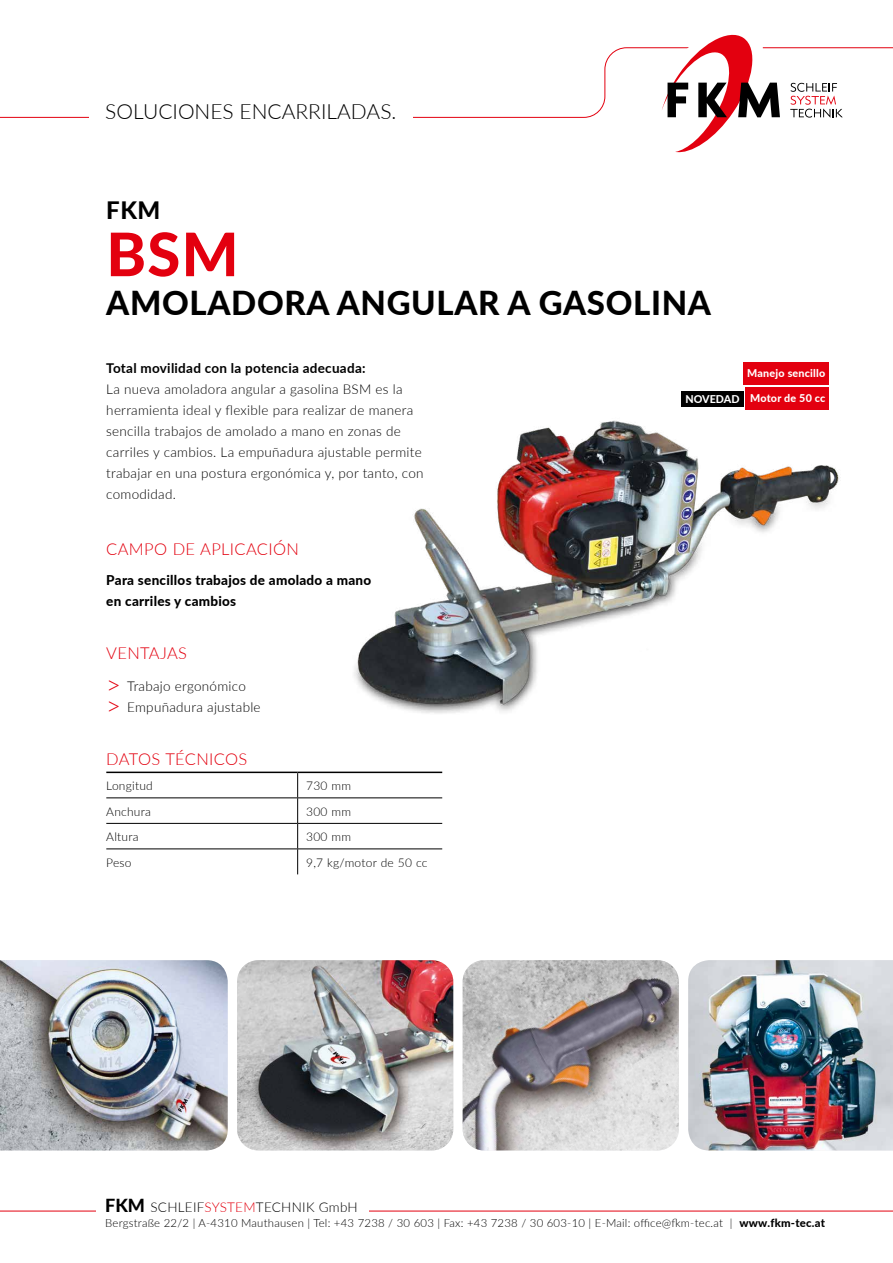
<style>
.page{position:relative;width:893px;height:1263px;background:#fff}
.page>*{position:absolute;margin:0;border:0;box-sizing:border-box;transform-origin:0 0}
.t1{font:800 60px "Lato";color:#e3000f}
.t2{font:800 33px "Lato";letter-spacing:.02em;color:#000}
.t3{font:800 24px "Lato";color:#000}
.t4{font:300 21px "Lato";color:#000}
.t5{font:300 16.5px "Lato";letter-spacing:.02em;color:#e3000f}
.t6{font:300 13.5px/21px "Lato";letter-spacing:.02em;color:#000}
.t7{font:800 13.5px/21px "Lato";letter-spacing:.02em;color:#000}
.t8{font:700 13.5px "Lato";letter-spacing:.02em;color:#000}
.t9{font:300 12px "Lato";letter-spacing:.02em;color:#000}
.t10{font:300 11.25px "Lato";letter-spacing:.02em;color:#000}
.t11{font:800 10.8px "Lato";letter-spacing:.02em;color:#fff}
.s1{font-size:25.5px;color:#e3000f}
.s2{font-weight:800;font-size:18px}
.s3{color:#e3000f}
.s4{font-weight:800}
</style>
<div class="page">
<hr style="left:0;top:1211px;width:893px;height:1px;background:#e3000f">
<svg style="left:0;top:47px;width:893px;height:71px"></svg>
<svg style="left:790px;top:83px;width:53px;height:35px"></svg>
<svg style="left:647px;top:34px;width:133px;height:119px"></svg>
<div style="left:89px;top:102px;width:323px;height:34px;background:#fff"></div>
<div style="left:97px;top:1194px;width:272px;height:25px;background:#fff"></div>
<hr style="left:106px;top:772px;width:192px;height:1px;background:#000">
<hr style="left:298px;top:772px;width:144px;height:1px;background:#000">
<hr style="left:106px;top:797px;width:192px;height:1px;background:#000">
<hr style="left:298px;top:797px;width:144px;height:1px;background:#000">
<hr style="left:106px;top:823px;width:192px;height:1px;background:#000">
<hr style="left:298px;top:823px;width:144px;height:1px;background:#000">
<hr style="left:106px;top:848px;width:192px;height:1px;background:#000">
<hr style="left:298px;top:848px;width:144px;height:1px;background:#000">
<svg style="left:297px;top:773px;width:1px;height:101px"></svg>
<img style="left:688px;top:960px;width:205px;height:190px">
<img style="left:463px;top:960px;width:216px;height:190px">
<img style="left:237px;top:960px;width:216px;height:190px">
<img style="left:0;top:960px;width:228px;height:190px">
<img style="left:354px;top:384px;width:485px;height:330px">
<div style="left:743px;top:362px;width:86px;height:22px;background:#e3000f"></div>
<div style="left:746px;top:388px;width:83px;height:22px;background:#e3000f"></div>
<div style="left:681px;top:391px;width:62px;height:16px;background:#000"></div>
<h3 class="t4" style="left:105px;top:96px;width:293px">SOLUCIONES ENCARRILADAS.</h3>
<h3 class="t3" style="left:106px;top:193px;width:56px">FKM</h3>
<h1 class="t1" style="left:106px;top:210px;width:134px">BSM</h1>
<h2 class="t2" style="left:106px;top:279px;width:606px">AMOLADORA ANGULAR A GASOLINA</h2>
<p class="t8" style="left:106px;top:358px;width:261px">Total movilidad con la potencia adecuada:</p>
<p class="t6" style="left:106px;top:378px;width:319px">La nueva amoladora angular a gasolina BSM es la herramienta ideal y flexible para realizar de manera sencilla trabajos de amolado a mano en zonas de carriles y cambios. La empuñadura ajustable permite trabajar en una postura ergonómica y, por tanto, con comodidad.</p>
<p class="t11" style="left:685px;top:390px;width:141px">NOVEDAD Motor de 50 cc</p>
<p class="t11" style="left:747px;top:365px;width:80px">Manejo sencillo</p>
<p class="t5" style="left:106px;top:537px;width:194px">CAMPO DE APLICACIÓN</p>
<p class="t7" style="left:106px;top:569px;width:267px">Para sencillos trabajos de amolado a mano en carriles y cambios</p>
<p class="t5" style="left:106px;top:642px;width:82px">VENTAJAS</p>
<p class="t6" style="left:106px;top:675px;width:156px"><span class="s1">&gt;</span> Trabajo ergonómico <span class="s1">&gt;</span> Empuñadura ajustable</p>
<p class="t5" style="left:106px;top:748px;width:143px">DATOS TÉCNICOS</p>
<p class="t9" style="left:106px;top:778px;width:48px">Longitud</p>
<p class="t9" style="left:306px;top:778px;width:46px">730 mm</p>
<p class="t9" style="left:106px;top:803px;width:46px">Anchura</p>
<p class="t9" style="left:306px;top:803px;width:46px">300 mm</p>
<p class="t9" style="left:106px;top:829px;width:34px">Altura</p>
<p class="t9" style="left:306px;top:829px;width:46px">300 mm</p>
<p class="t9" style="left:106px;top:854px;width:27px">Peso</p>
<p class="t9" style="left:306px;top:854px;width:123px">9,7 kg/motor de 50 cc</p>
<p class="t6" style="left:105px;top:1196px;width:254px"><span class="s2">FKM</span> SCHLEIF<span class="s3">SYSTEM</span>TECHNIK GmbH</p>
<p class="t10" style="left:105px;top:1215px;width:721px">Bergstraße 22/2 | A-4310 Mauthausen | Tel: +43 7238 / 30 603 | Fax: +43 7238 / 30 603-10 | E-Mail: office@fkm-tec.at | <span class="s4">www.fkm-tec.at</span></p>
</div>
